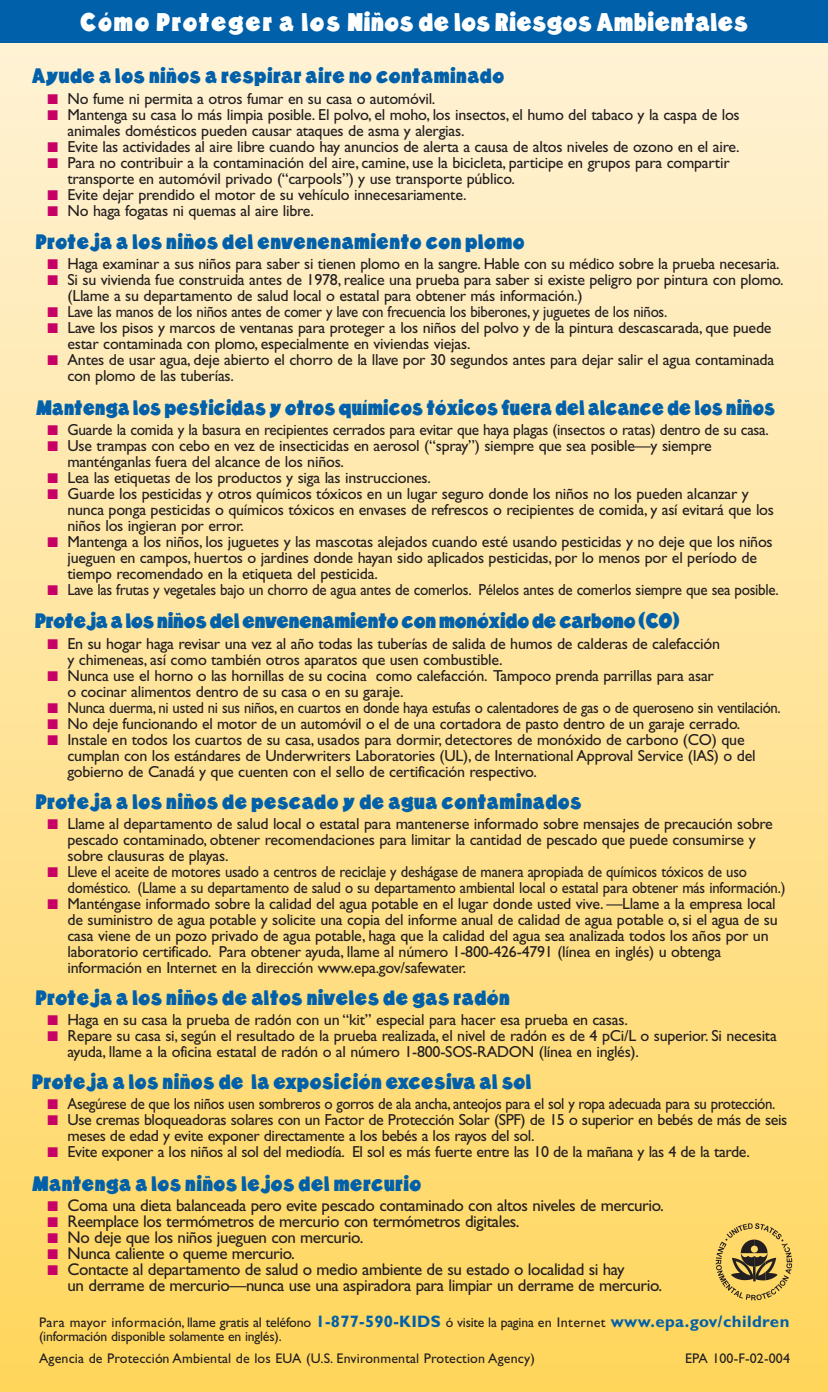
<style>
.page{position:relative;width:828px;height:1392px;background:#fff}
.page>*{position:absolute;margin:0;border:0;box-sizing:border-box;transform-origin:0 0}
.t1{font:22px "OPTI Blast";color:#fff}
.t2{font:18px "OPTI Blast";color:#0060a9}
.t3{font:18px "OPTI Blast";color:#0060a9;scale:.96 1}
.t4{font:18px "OPTI Blast";letter-spacing:-.035em;color:#0060a9}
.t5{font:17px/16px "Gill Sans";letter-spacing:-.025em;color:#231f20}
.t6{font:16px/16px "Gill Sans";letter-spacing:-.015em;color:#231f20}
.t7{font:16px/16px "Gill Sans";letter-spacing:-.015em;color:#231f20;scale:.92 1}
.t8{font:16px "Gill Sans";letter-spacing:-.015em;color:#231f20;scale:.93 1}
.t9{font:16px "Gill Sans";letter-spacing:-.015em;color:#231f20;scale:.94 1}
.t10{font:16px "Gill Sans";letter-spacing:-.015em;color:#231f20;scale:.96 1}
.t11{font:14px/14px "Gill Sans";letter-spacing:-.015em;color:#231f20}
.t12{font:14px "Gill Sans";letter-spacing:.01em;color:#231f20}
.s1{color:#c70066}
.s2{font-weight:700;font-size:16.6px;color:#0060a9}
</style>
<div class="page">
<div style="left:0;top:0;width:828px;height:1392px;background:linear-gradient(to bottom,#fff3d9,#ffd65d)"></div>
<div style="left:0;top:0;width:828px;height:43px;background:#0060a9"></div>
<svg style="left:716px;top:1223px;width:76px;height:77px;background:#c8aa56"></svg>
<h1 class="t1" style="left:79px;top:13px;width:670px">Cómo Proteger a los Niños de los Riesgos Ambientales</h1>
<p class="t2" style="left:32px;top:69px;width:474px">Ayude a los niños a respirar aire no contaminado</p>
<p class="t6" style="left:48px;top:92px;width:389px"><span class="s1">■</span> No fume ni permita a otros fumar en su casa o automóvil.</p>
<p class="t6" style="left:68px;top:108px;width:674px;text-indent:-20px"><span class="s1">■</span> Mantenga su casa lo más limpia posible. El polvo, el moho, los insectos, el humo del tabaco y la caspa de los animales domésticos pueden causar ataques de asma y alergias.</p>
<p class="t6" style="left:48px;top:140px;width:694px"><span class="s1">■</span> Evite las actividades al aire libre cuando hay anuncios de alerta a causa de altos niveles de ozono en el aire.</p>
<p class="t6" style="left:68px;top:156px;width:664px;text-indent:-20px"><span class="s1">■</span> Para no contribuir a la contaminación del aire, camine, use la bicicleta, participe en grupos para compartir transporte en automóvil privado (“carpools”) y use transporte público.</p>
<p class="t6" style="left:48px;top:188px;width:421px"><span class="s1">■</span> Evite dejar prendido el motor de su vehículo innecesariamente.</p>
<p class="t6" style="left:48px;top:204px;width:268px"><span class="s1">■</span> No haga fogatas ni quemas al aire libre.</p>
<p class="t2" style="left:35px;top:234px;width:491px">Proteja a los niños del envenenamiento con plomo</p>
<p class="t6" style="left:48px;top:257px;width:734px"><span class="s1">■</span> Haga examinar a sus niños para saber si tienen plomo en la sangre. Hable con su médico sobre la prueba necesaria.</p>
<p class="t6" style="left:68px;top:273px;width:718px;text-indent:-20px"><span class="s1">■</span> Si su vivienda fue construida antes de 1978, realice una prueba para saber si existe peligro por pintura con plomo. (Llame a su departamento de salud local o estatal para obtener más información.)</p>
<p class="t8" style="left:48px;top:306px;width:668px"><span class="s1">■</span> Lave las manos de los niños antes de comer y lave con frecuencia los biberones, y juguetes de los niños.</p>
<p class="t6" style="left:68px;top:321px;width:706px;text-indent:-20px"><span class="s1">■</span> Lave los pisos y marcos de ventanas para proteger a los niños del polvo y de la pintura descascarada, que puede estar contaminada con plomo, especialmente en viviendas viejas.</p>
<p class="t6" style="left:68px;top:353px;width:708px;text-indent:-20px"><span class="s1">■</span> Antes de usar agua, deje abierto el chorro de la llave por 30 segundos antes para dejar salir el agua contaminada con plomo de las tuberías.</p>
<p class="t3" style="left:36px;top:400px;width:772px">Mantenga los pesticidas y otros químicos tóxicos fuera del alcance de los niños</p>
<p class="t10" style="left:48px;top:424px;width:753px"><span class="s1">■</span> Guarde la comida y la basura en recipientes cerrados para evitar que haya plagas (insectos o ratas) dentro de su casa.</p>
<p class="t6" style="left:68px;top:439px;width:646px;text-indent:-20px"><span class="s1">■</span> Use trampas con cebo en vez de insecticidas en aerosol (“spray”) siempre que sea posible—y siempre manténganlas fuera del alcance de los niños.</p>
<p class="t6" style="left:48px;top:471px;width:385px"><span class="s1">■</span> Lea las etiquetas de los productos y siga las instrucciones.</p>
<p class="t6" style="left:68px;top:487px;width:708px;text-indent:-20px"><span class="s1">■</span> Guarde los pesticidas y otros químicos tóxicos en un lugar seguro donde los niños no los pueden alcanzar y nunca ponga pesticidas o químicos tóxicos en envases de refrescos o recipientes de comida, y así evitará que los niños los ingieran por error.</p>
<p class="t6" style="left:68px;top:535px;width:707px;text-indent:-20px"><span class="s1">■</span> Mantenga a los niños, los juguetes y las mascotas alejados cuando esté usando pesticidas y no deje que los niños jueguen en campos, huertos o jardines donde hayan sido aplicados pesticidas, por lo menos por el período de tiempo recomendado en la etiqueta del pesticida.</p>
<p class="t9" style="left:48px;top:584px;width:780px"><span class="s1">■</span> Lave las frutas y vegetales bajo un chorro de agua antes de comerlos. Pélelos antes de comerlos siempre que sea posible.</p>
<p class="t4" style="left:35px;top:614px;width:647px">Proteja a los niños del envenenamiento con monóxido de carbono (CO)</p>
<p class="t6" style="left:68px;top:637px;width:654px;text-indent:-20px"><span class="s1">■</span> En su hogar haga revisar una vez al año todas las tuberías de salida de humos de calderas de calefacción y chimeneas, así como también otros aparatos que usen combustible.</p>
<p class="t6" style="left:68px;top:669px;width:648px;text-indent:-20px"><span class="s1">■</span> Nunca use el horno o las hornillas de su cocina como calefacción. Tampoco prenda parrillas para asar o cocinar alimentos dentro de su casa o en su garaje.</p>
<p class="t7" style="left:48px;top:701px;width:799px"><span class="s1">■</span> Nunca duerma, ni usted ni sus niños, en cuartos en donde haya estufas o calentadores de gas o de queroseno sin ventilación.</p>
<p class="t6" style="left:48px;top:717px;width:694px"><span class="s1">■</span> No deje funcionando el motor de un automóvil o el de una cortadora de pasto dentro de un garaje cerrado.</p>
<p class="t6" style="left:68px;top:733px;width:690px;text-indent:-20px"><span class="s1">■</span> Instale en todos los cuartos de su casa, usados para dormir, detectores de monóxido de carbono (CO) que cumplan con los estándares de Underwriters Laboratories (UL), de International Approval Service (IAS) o del gobierno de Canadá y que cuenten con el sello de certificación respectivo.</p>
<p class="t2" style="left:35px;top:794px;width:548px">Proteja a los niños de pescado y de agua contaminados</p>
<p class="t6" style="left:68px;top:817px;width:707px;text-indent:-20px"><span class="s1">■</span> Llame al departamento de salud local o estatal para mantenerse informado sobre mensajes de precaución sobre pescado contaminado, obtener recomendaciones para limitar la cantidad de pescado que puede consumirse y sobre clausuras de playas.</p>
<p class="t7" style="left:68px;top:865px;width:782px;text-indent:-20px"><span class="s1">■</span> Lleve el aceite de motores usado a centros de reciclaje y deshágase de manera apropiada de químicos tóxicos de uso doméstico. (Llame a su departamento de salud o su departamento ambiental local o estatal para obtener más información.)</p>
<p class="t6" style="left:68px;top:897px;width:712px;text-indent:-20px"><span class="s1">■</span> Manténgase informado sobre la calidad del agua potable en el lugar donde usted vive. —Llame a la empresa local de suministro de agua potable y solicite una copia del informe anual de calidad de agua potable o, si el agua de su casa viene de un pozo privado de agua potable, haga que la calidad del agua sea analizada todos los años por un laboratorio certificado. Para obtener ayuda, llame al número 1-800-426-4791 (línea en inglés) u obtenga información en Internet en la dirección www.epa.gov/safewater.</p>
<p class="t2" style="left:35px;top:990px;width:476px">Proteja a los niños de altos niveles de gas radón</p>
<p class="t6" style="left:48px;top:1014px;width:582px"><span class="s1">■</span> Haga en su casa la prueba de radón con un “kit” especial para hacer esa prueba en casas.</p>
<p class="t6" style="left:68px;top:1030px;width:711px;text-indent:-20px"><span class="s1">■</span> Repare su casa si, según el resultado de la prueba realizada, el nivel de radón es de 4 pCi/L o superior. Si necesita ayuda, llame a la oficina estatal de radón o al número 1-800-SOS-RADON (línea en inglés).</p>
<p class="t2" style="left:32px;top:1075px;width:501px">Proteja a los niños de la exposición excesiva al sol</p>
<p class="t8" style="left:48px;top:1099px;width:784px"><span class="s1">■</span> Asegúrese de que los niños usen sombreros o gorros de ala ancha, anteojos para el sol y ropa adecuada para su protección.</p>
<p class="t6" style="left:68px;top:1114px;width:721px;text-indent:-20px"><span class="s1">■</span> Use cremas bloqueadoras solares con un Factor de Protección Solar (SPF) de 15 o superior en bebés de más de seis meses de edad y evite exponer directamente a los bebés a los rayos del sol.</p>
<p class="t6" style="left:48px;top:1146px;width:704px"><span class="s1">■</span> Evite exponer a los niños al sol del mediodía. El sol es más fuerte entre las 10 de la mañana y las 4 de la tarde.</p>
<p class="t2" style="left:32px;top:1176px;width:391px">Mantenga a los niños lejos del mercurio</p>
<p class="t5" style="left:48px;top:1199px;width:618px"><span class="s1">■</span> Coma una dieta balanceada pero evite pescado contaminado con altos niveles de mercurio.</p>
<p class="t5" style="left:48px;top:1215px;width:474px"><span class="s1">■</span> Reemplace los termómetros de mercurio con termómetros digitales.</p>
<p class="t5" style="left:48px;top:1231px;width:317px"><span class="s1">■</span> No deje que los niños jueguen con mercurio.</p>
<p class="t5" style="left:48px;top:1247px;width:249px"><span class="s1">■</span> Nunca caliente o queme mercurio.</p>
<p class="t5" style="left:68px;top:1263px;width:596px;text-indent:-20px"><span class="s1">■</span> Contacte al departamento de salud o medio ambiente de su estado o localidad si hay<br>un derrame de mercurio—nunca use una aspiradora para limpiar un derrame de mercurio.</p>
<p class="t11" style="left:39px;top:1317px;width:752px">Para mayor información, llame gratis al teléfono <span class="s2">1-877-590-KIDS</span> ó visite la pagina en Internet <span class="s2">www.epa.gov/children </span>(información disponible solamente en inglés).</p>
<p class="t12" style="left:39px;top:1354px;width:497px">Agencia de Protección Ambiental de los EUA (U.S. Environmental Protection Agency)</p>
<p class="t12" style="left:685px;top:1354px;width:106px">EPA 100-F-02-004</p>
</div>
